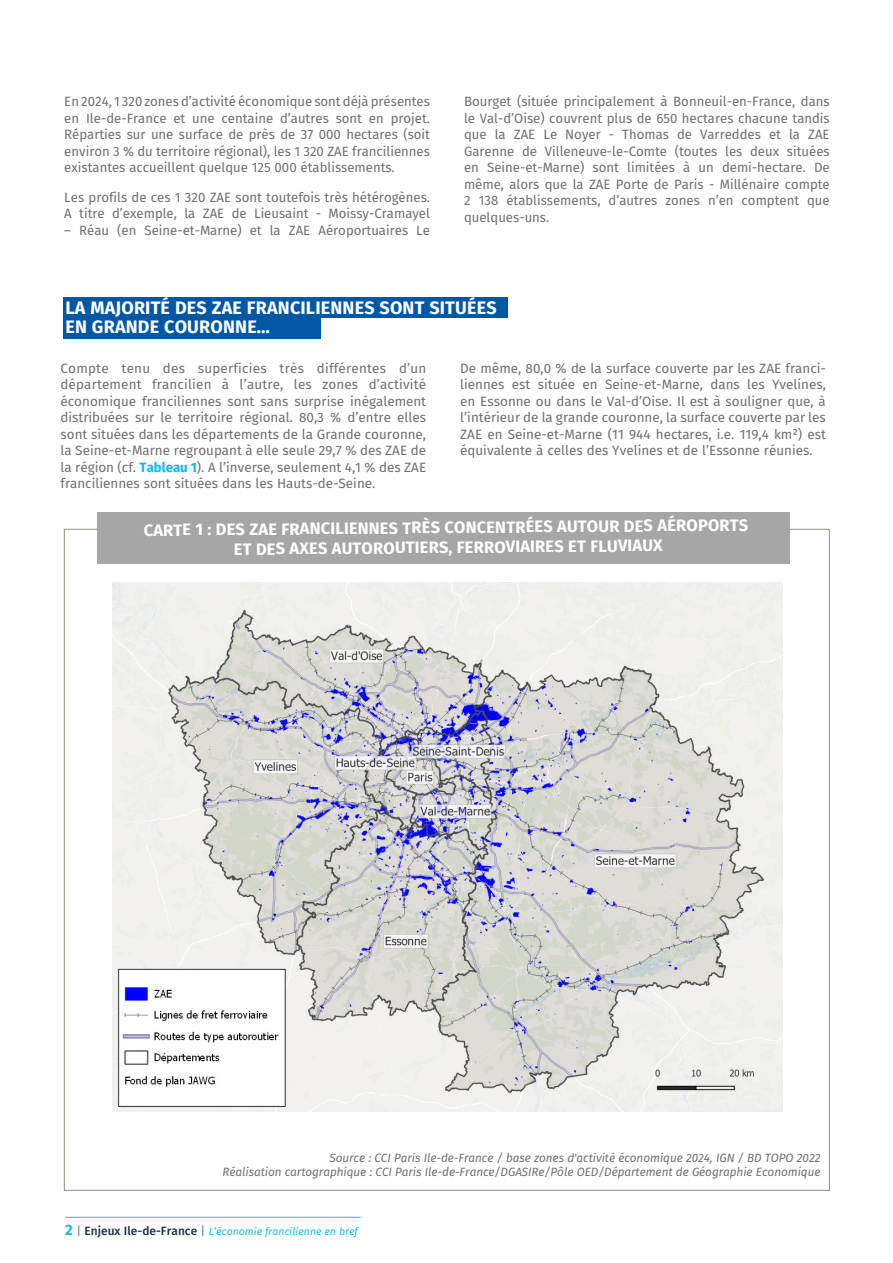
<style>
.page{position:relative;width:893px;height:1263px;background:#fff}
.page>*{position:absolute;margin:0;border:0;box-sizing:border-box;transform-origin:0 0}
.t1{font:700 18px/19.5px "Fira Sans";letter-spacing:.01em;color:#fff}
.t2{font:700 16.5px/20px "Fira Sans";color:#fff;text-align:center}
.t3{font:13.5px/16.5px "Fira Sans";color:#706f6f;text-align:justify}
.t4{font:italic 12px/14.4px "Fira Sans";letter-spacing:-.005em;color:#706f6f;text-align:right}
.t5{font:italic 10.5px "Fira Sans";color:#1bbae2}
.s1{font-weight:700;color:#0bbbef}
.s2{font-weight:700;font-style:normal;font-size:15px}
.s3{font-weight:300;font-style:normal;font-size:12px;color:#202a4d}
.s4{font-weight:500;font-style:normal;font-size:12px;color:#202a4d}
</style>
<div class="page">
<hr style="left:65px;top:1217px;width:296px;height:1px;background:#1bbae2">
<div style="left:64px;top:297px;width:444px;height:21px;background:#0058a5"></div>
<div style="left:64px;top:318px;width:257px;height:21px;background:#0058a5"></div>
<div style="left:97px;top:512px;width:692px;height:51px;background:#a6a6a6"></div>
<img style="left:113px;top:583px;width:669px;height:528px">
<p class="t3" style="left:64px;top:93px;width:367px">En 2024, 1 320 zones d’activité économique sont déjà présentes en Ile-de-France et une centaine d’autres sont en projet.<br>Réparties sur une surface de près de 37 000 hectares (soit environ 3 % du territoire régional), les 1 320 ZAE franciliennes existantes accueillent quelque 125 000 établissements.</p>
<p class="t3" style="left:64px;top:188px;width:367px">Les profils de ces 1 320 ZAE sont toutefois très hétérogènes.<br>A titre d’exemple, la ZAE de Lieusaint - Moissy-Cramayel</p>
<p class="t3" style="left:64px;top:221px;width:367px">– Réau (en Seine-et-Marne) et la ZAE Aéroportuaires Le</p>
<p class="t3" style="left:464px;top:93px;width:367px">Bourget (située principalement à Bonneuil-en-France, dans le Val-d’Oise) couvrent plus de 650 hectares chacune tandis que la ZAE Le Noyer - Thomas de Varreddes et la ZAE Garenne de Villeneuve-le-Comte (toutes les deux situées en Seine-et-Marne) sont limitées à un demi-hectare. De même, alors que la ZAE Porte de Paris - Millénaire compte 2 138 établissements, d’autres zones n’en comptent que quelques-uns.</p>
<h1 class="t1" style="left:65px;top:296px;width:433px">LA MAJORITÉ DES ZAE FRANCILIENNES SONT SITUÉES<br>EN GRANDE COURONNE…</h1>
<p class="t3" style="left:61px;top:359px;width:367px">Compte tenu des superficies très différentes d’un département francilien à l’autre, les zones d’activité économique franciliennes sont sans surprise inégalement distribuées sur le territoire régional. 80,3 % d’entre elles sont situées dans les départements de la Grande couronne, la Seine-et-Marne regroupant à elle seule 29,7 % des ZAE de la région (cf. <span class="s1">Tableau 1</span>). A l’inverse, seulement 4,1 % des ZAE franciliennes sont situées dans les Hauts-de-Seine.</p>
<p class="t3" style="left:460px;top:359px;width:367px">De même, 80,0 % de la surface couverte par les ZAE franci&shy;liennes est située en Seine-et-Marne, dans les Yvelines, en Essonne ou dans le Val-d’Oise. Il est à souligner que, à l’intérieur de la grande couronne, la surface couverte par les ZAE en Seine-et-Marne (11 944 hectares, i.e. 119,4 km²) est équivalente à celles des Yvelines et de l’Essonne réunies.</p>
<p class="t2" style="left:144px;top:521px;width:606px;rotate:-1deg">CARTE 1 : DES ZAE FRANCILIENNES TRÈS CONCENTRÉES AUTOUR DES AÉROPORTS<br>ET DES AXES AUTOROUTIERS, FERROVIAIRES ET FLUVIAUX</p>
<p class="t4" style="left:222px;top:1150px;width:599px">Source : CCI Paris Ile-de-France / base zones d'activité économique 2024, IGN / BD TOPO 2022<br>Réalisation cartographique : CCI Paris Ile-de-France/DGASIRe/Pôle OED/Département de Géographie Economique</p>
<p class="t5" style="left:65px;top:1223px;width:294px"><span class="s2">2</span> <span class="s3">|</span> <span class="s4">Enjeux Ile-de-France</span> <span class="s3">|</span> L’économie francilienne en bref</p>
</div>
